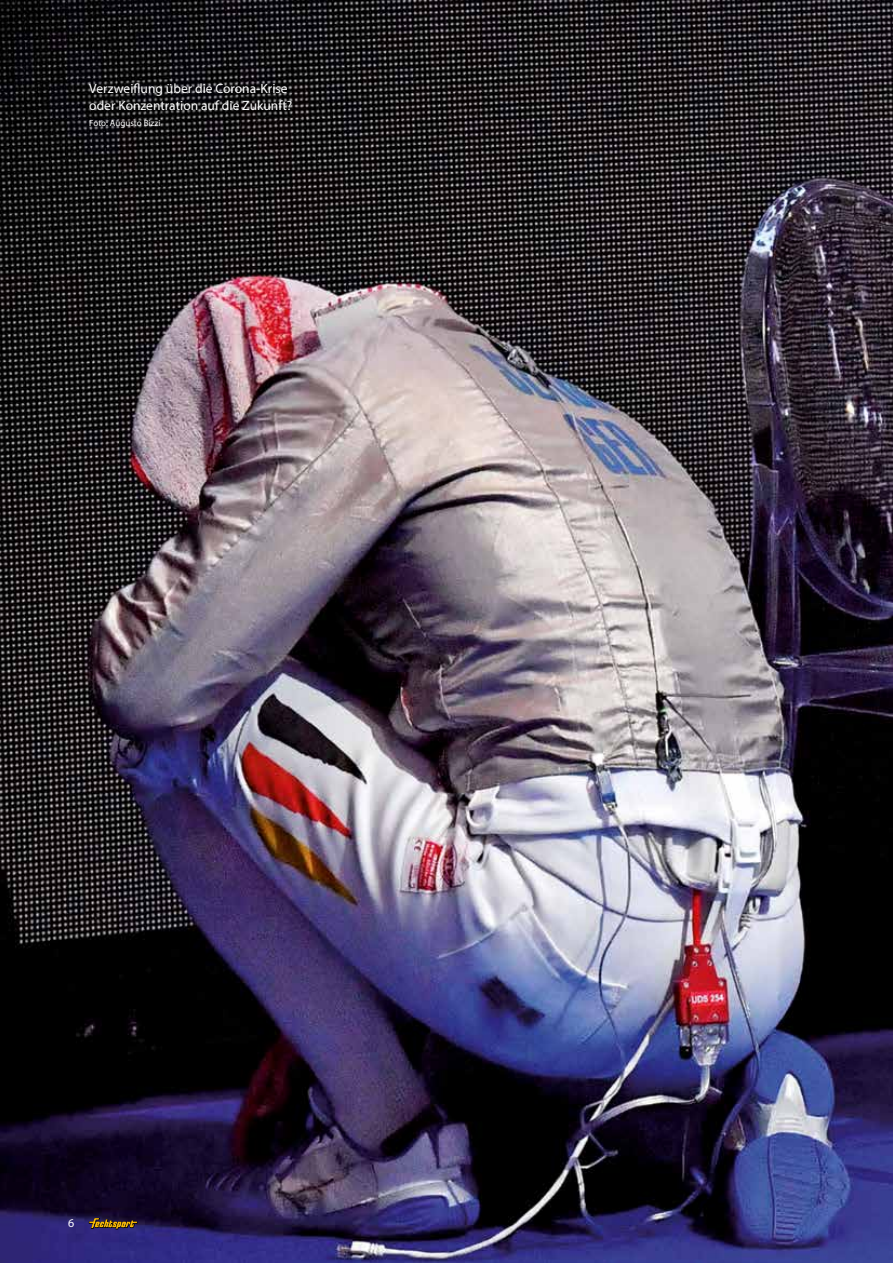
<style>
.page{position:relative;width:893px;height:1263px;background:#fff}
.page>*{position:absolute;margin:0;border:0;box-sizing:border-box;transform-origin:0 0}
.t1{font:13.5px/16.5px "Myriad Pro";color:#fff}
.t2{font:12px "Myriad Pro";color:#fff}
.t3{font:9px "Myriad Pro";color:#fff}
</style>
<div class="page">
<img style="left:0;top:0;width:893px;height:1263px">
<svg style="left:89px;top:1218px;width:48px;height:11px"></svg>
<p class="t1" style="left:89px;top:80px;width:205px">Verzweiflung über die Corona-Krise oder Konzentration auf die Zukunft?</p>
<p class="t3" style="left:89px;top:118px;width:73px">Foto: Augusto Bizzi</p>
<p class="t2" style="left:68px;top:1216px;width:8px">6</p>
</div>
